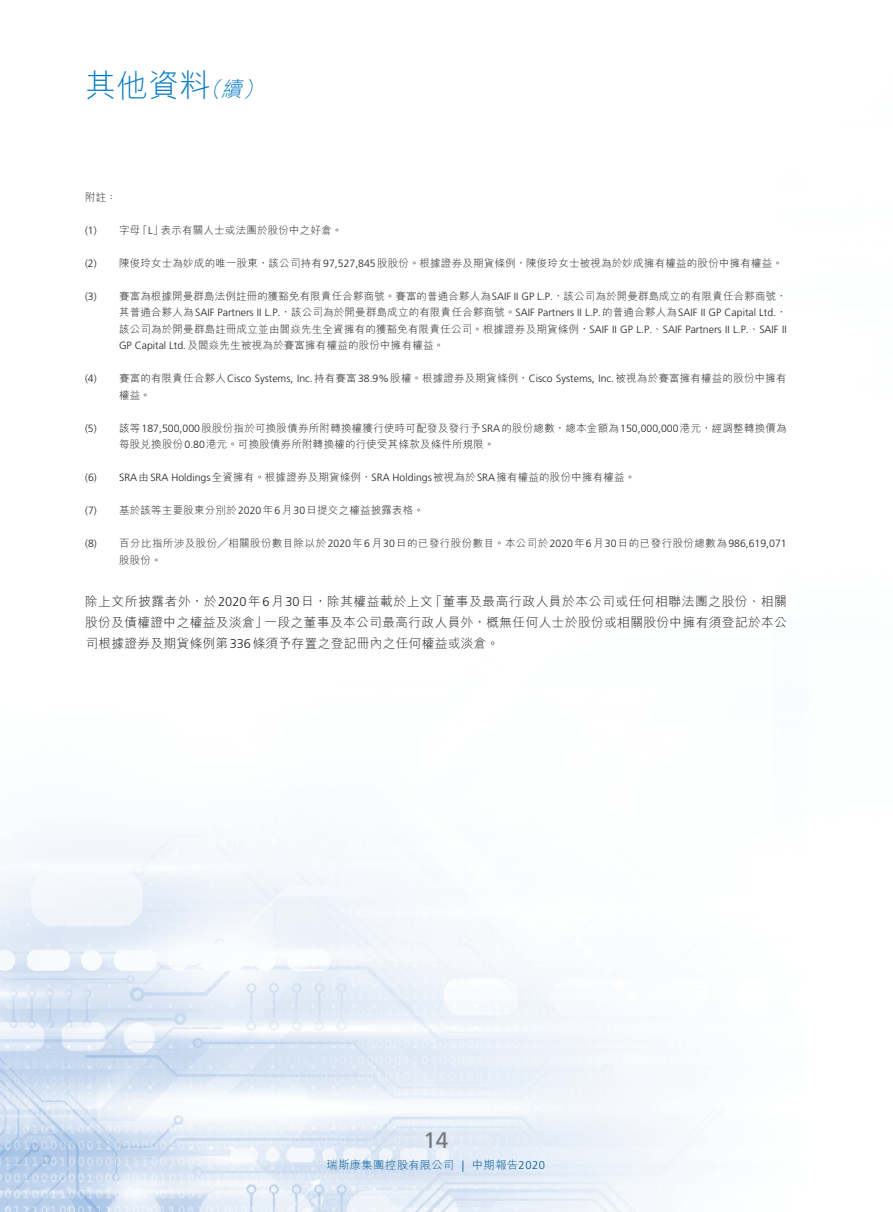
<style>
.page{position:relative;width:893px;height:1212px;background:#fff}
.page>*{position:absolute;margin:0;border:0;box-sizing:border-box;transform-origin:0 0}
.t1{font:300 31.5px "M Hei HK";color:#0079c2}
.t2{font:22.5px "Frutiger LT Std";color:#76787b}
.t3{font:300 12.75px/21px "M Hei HK";letter-spacing:.02em;color:#231f20;text-align:justify}
.t4{font:300 11.25px "M Hei HK";letter-spacing:.04em;color:#005a93}
.t5{font:300 10.5px/16.5px "M Hei HK";letter-spacing:.02em;color:#231f20}
.t6{font:300 10.5px "Frutiger LT Std";color:#231f20}
.t7{font:300 10.5px/16.5px "M Hei HK";letter-spacing:.045em;color:#231f20}
.s1{font-style:italic;font-size:21px}
.s2{font-family:"Frutiger LT Std"}
.s3{font-family:"M Hei HK"}
</style>
<div class="page">
<img style="left:0;top:835px;width:708px;height:377px">
<h1 class="t1" style="left:85px;top:70px;width:185px">其他資料<span class="s1">（續）</span></h1>
<p class="t5" style="left:85px;top:188px;width:33px">附註：</p>
<p class="t5" style="left:85px;top:221px;width:259px"><span class="s2">(1)</span> 字母「<span class="s2">L</span>」表示有關人士或法團於股份中之好倉。</p>
<p class="t5" style="left:85px;top:254px;width:699px"><span class="s2">(2)</span> 陳俊玲女士為妙成的唯一股東，該公司持有<span class="s2">97,527,845</span>股股份。根據證券及期貨條例，陳俊玲女士被視為於妙成擁有權益的股份中擁有權益。</p>
<p class="t5" style="left:85px;top:287px;width:703px"><span class="s2">(3)</span> 賽富為根據開曼群島法例註冊的獲豁免有限責任合夥商號。賽富的普通合夥人為<span class="s2">SAIF II GP L.P.</span>，該公司為於開曼群島成立的有限責任合夥商號，</p>
<p class="t6" style="left:119px;top:307px;width:669px"><span class="s3">其普通合夥人為</span>SAIF Partners II L.P.<span class="s3">，該公司為於開曼群島成立的有限責任合夥商號。</span>SAIF Partners II L.P.<span class="s3">的普通合夥人為</span>SAIF II GP Capital Ltd.<span class="s3">，</span></p>
<p class="t5" style="left:119px;top:320px;width:669px">該公司為於開曼群島註冊成立並由閻焱先生全資擁有的獲豁免有限責任公司。根據證券及期貨條例，<span class="s2">SAIF II GP L.P.</span>、<span class="s2">SAIF Partners II L.P.</span>、<span class="s2">SAIF II<br>GP Capital Ltd.</span>及閻焱先生被視為於賽富擁有權益的股份中擁有權益。</p>
<p class="t5" style="left:119px;top:370px;width:669px;text-indent:-34px"><span class="s2">(4)</span> 賽富的有限責任合夥人<span class="s2">Cisco Systems, Inc.</span>持有賽富<span class="s2">38.9%</span>股權。根據證券及期貨條例，<span class="s2">Cisco Systems, Inc.</span>被視為於賽富擁有權益的股份中擁有權益。</p>
<p class="t5" style="left:119px;top:419px;width:669px;text-indent:-34px"><span class="s2">(5)</span> 該等<span class="s2">187,500,000</span>股股份指於可換股債券所附轉換權獲行使時可配發及發行予<span class="s2">SRA</span>的股份總數，總本金額為<span class="s2">150,000,000</span>港元，經調整轉換價為每股兌換股份<span class="s2">0.80</span>港元。可換股債券所附轉換權的行使受其條款及條件所規限。</p>
<p class="t5" style="left:85px;top:469px;width:552px"><span class="s2">(6) SRA</span>由<span class="s2">SRA Holdings</span>全資擁有。根據證券及期貨條例，<span class="s2">SRA Holdings</span>被視為於<span class="s2">SRA</span>擁有權益的股份中擁有權益。</p>
<p class="t5" style="left:85px;top:502px;width:340px"><span class="s2">(7)</span> 基於該等主要股東分別於<span class="s2">2020</span>年<span class="s2">6</span>月<span class="s2">30</span>日提交之權益披露表格。</p>
<p class="t7" style="left:119px;top:535px;width:669px;text-indent:-34px"><span class="s2">(8)</span> 百分比指所涉及股份╱相關股份數目除以於<span class="s2">2020</span>年<span class="s2">6</span>月<span class="s2">30</span>日的已發行股份數目。本公司於<span class="s2">2020</span>年<span class="s2">6</span>月<span class="s2">30</span>日的已發行股份總數為<span class="s2">986,619,071</span>股股份。</p>
<p class="t3" style="left:85px;top:590px;width:703px">除上文所披露者外，於<span class="s2">2020</span>年<span class="s2">6</span>月<span class="s2">30</span>日，除其權益載於上文「董事及最高行政人員於本公司或任何相聯法團之股份、相關股份及債權證中之權益及淡倉」一段之董事及本公司最高行政人員外，概無任何人士於股份或相關股份中擁有須登記於本公司根據證券及期貨條例第<span class="s2">336</span>條須予存置之登記冊內之任何權益或淡倉。</p>
<h2 class="t2" style="left:423px;top:1127px;width:27px">14</h2>
<p class="t4" style="left:327px;top:1159px;width:220px">瑞斯康集團控股有限公司 <span class="s2">|</span> 中期報告<span class="s2">2020</span></p>
</div>
